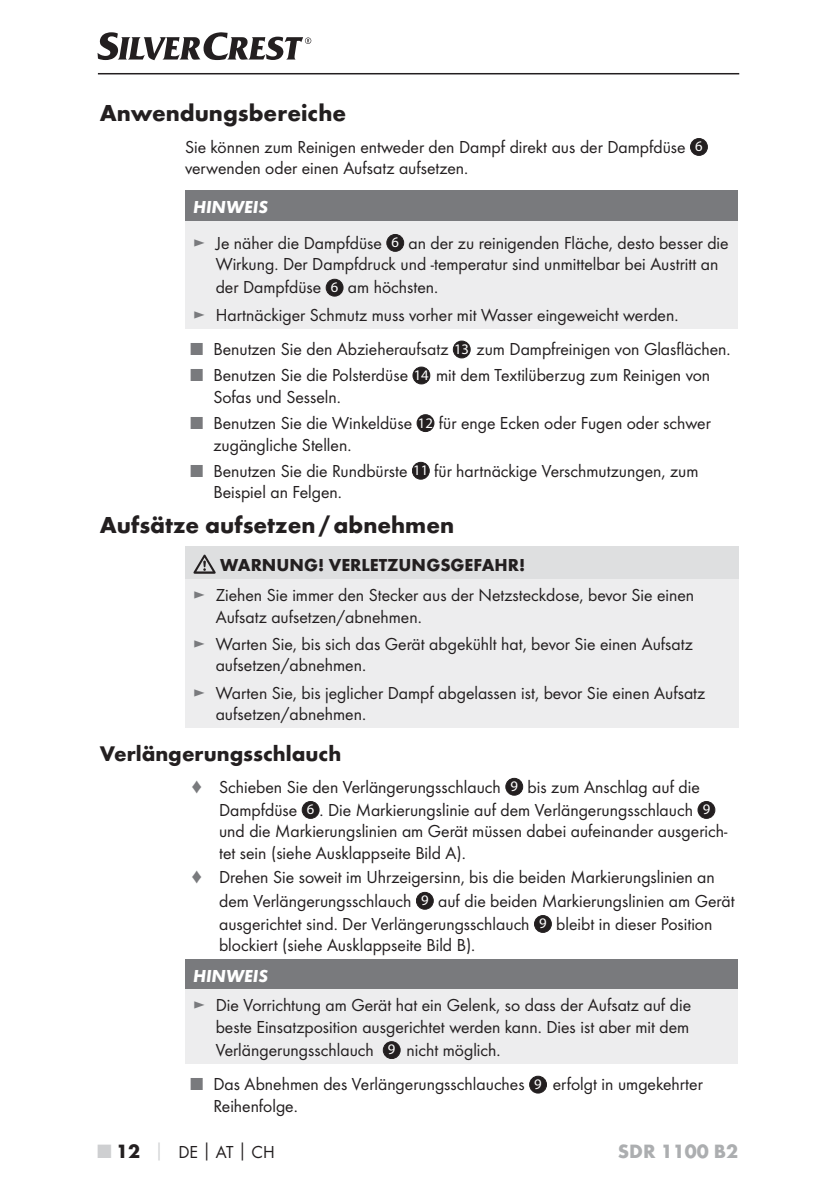
<style>
.page{position:relative;width:840px;height:1191px;background:#fff}
.page>*{position:absolute;margin:0;border:0;box-sizing:border-box;transform-origin:0 0}
.t1{font:700 24px "Futura";color:#231f20}
.t2{font:700 22px "Futura";color:#231f20}
.t3{font:700 20px "Futura";color:#acaeb0}
.t4{font:18px/21.6px "Futura Boo";color:#231f20}
.t5{font:700 18px "Futura";color:#231f20}
.t6{font:italic 700 18px "Futura";color:#fff}
.s1{font-family:"Myriad";font-size:14.6px;color:#fff}
.s2{color:#797a7d}
.s3{font-family:"Futura";font-weight:700;font-size:20px;color:#cecfd1}
.s4{font-family:"Futura";font-weight:700;font-size:20px}
.s5{font-family:"Futura";font-weight:700;color:#cecfd1}
.s6{font-family:"Futura";font-weight:700}
</style>
<div class="page">
<hr style="left:98px;top:73px;width:640px;height:1px;background:#231f20">
<svg style="left:97px;top:32px;width:214px;height:28px"></svg>
<div style="left:690px;top:138px;width:17px;height:17px;background:#231f20;border-radius:50%"></div>
<div style="left:689px;top:138px;width:18px;height:18px;border:1px solid #231f20;border-radius:50%"></div>
<div style="left:185px;top:191px;width:551px;height:30px;background:#797a7d"></div>
<div style="left:185px;top:221px;width:551px;height:108px;background:#ededee"></div>
<div style="left:386px;top:234px;width:17px;height:17px;background:#231f20;border-radius:50%"></div>
<div style="left:386px;top:234px;width:18px;height:18px;border:1px solid #231f20;border-radius:50%"></div>
<div style="left:326px;top:279px;width:17px;height:17px;background:#231f20;border-radius:50%"></div>
<div style="left:325px;top:279px;width:18px;height:17px;border:1px solid #231f20;border-radius:50%"></div>
<div style="left:453px;top:341px;width:17px;height:17px;background:#231f20;border-radius:50%"></div>
<div style="left:452px;top:341px;width:18px;height:17px;border:1px solid #231f20;border-radius:50%"></div>
<div style="left:413px;top:367px;width:16px;height:17px;background:#231f20;border-radius:50%"></div>
<div style="left:412px;top:367px;width:18px;height:17px;border:1px solid #231f20;border-radius:50%"></div>
<div style="left:417px;top:415px;width:16px;height:16px;background:#231f20;border-radius:50%"></div>
<div style="left:416px;top:414px;width:18px;height:18px;border:1px solid #231f20;border-radius:50%"></div>
<div style="left:412px;top:462px;width:17px;height:17px;background:#231f20;border-radius:50%"></div>
<div style="left:412px;top:462px;width:17px;height:17px;border:1px solid #231f20;border-radius:50%"></div>
<div style="left:185px;top:546px;width:553px;height:33px;background:#dedfe0"></div>
<div style="left:185px;top:579px;width:553px;height:149px;background:#ededee"></div>
<svg style="left:193px;top:554px;width:22px;height:20px"></svg>
<div style="left:505px;top:778px;width:17px;height:17px;background:#231f20;border-radius:50%"></div>
<div style="left:505px;top:778px;width:17px;height:17px;border:1px solid #231f20;border-radius:50%"></div>
<div style="left:302px;top:801px;width:17px;height:17px;background:#231f20;border-radius:50%"></div>
<div style="left:302px;top:801px;width:17px;height:17px;border:1px solid #231f20;border-radius:50%"></div>
<div style="left:697px;top:801px;width:17px;height:17px;background:#231f20;border-radius:50%"></div>
<div style="left:697px;top:801px;width:17px;height:17px;border:1px solid #231f20;border-radius:50%"></div>
<div style="left:416px;top:892px;width:17px;height:17px;background:#231f20;border-radius:50%"></div>
<div style="left:416px;top:892px;width:17px;height:17px;border:1px solid #231f20;border-radius:50%"></div>
<div style="left:534px;top:915px;width:17px;height:17px;background:#231f20;border-radius:50%"></div>
<div style="left:534px;top:915px;width:17px;height:17px;border:1px solid #231f20;border-radius:50%"></div>
<div style="left:185px;top:959px;width:551px;height:30px;background:#797a7d"></div>
<div style="left:185px;top:989px;width:551px;height:75px;background:#ededee"></div>
<div style="left:383px;top:1041px;width:17px;height:17px;background:#231f20;border-radius:50%"></div>
<div style="left:382px;top:1041px;width:18px;height:18px;border:1px solid #231f20;border-radius:50%"></div>
<div style="left:529px;top:1076px;width:17px;height:17px;background:#231f20;border-radius:50%"></div>
<div style="left:529px;top:1075px;width:17px;height:18px;border:1px solid #231f20;border-radius:50%"></div>
<h1 class="t1" style="left:100px;top:104px;width:248px">Anwendungsbereiche</h1>
<p class="t4" style="left:185px;top:137px;width:519px">Sie können zum Reinigen entweder den Dampf direkt aus der Dampfdüse <span class="s1">6 </span>verwenden oder einen Aufsatz aufsetzen.</p>
<p class="t6" style="left:193px;top:201px;width:76px">HINWEIS</p>
<p class="t4" style="left:216px;top:232px;width:514px;line-height:22.4px;text-indent:-23px"><span class="s2">►</span> Je näher die Dampfdüse <span class="s1">6</span> an der zu reinigenden Fläche, desto besser die<br>Wirkung. Der Dampfdruck und -temperatur sind unmittelbar bei Austritt an der Dampfdüse <span class="s1">6</span> am höchsten.</p>
<p class="t4" style="left:193px;top:305px;width:486px"><span class="s2">►</span> Hartnäckiger Schmutz muss vorher mit Wasser eingeweicht werden.</p>
<p class="t4" style="left:190px;top:339px;width:541px"><span class="s2">■</span> Benutzen Sie den Abzieheraufsatz <span class="s1">13</span> zum Dampfreinigen von Glasflächen.</p>
<p class="t4" style="left:213px;top:365px;width:498px;text-indent:-23px"><span class="s2">■</span> Benutzen Sie die Polsterdüse <span class="s1">14</span> mit dem Textilüberzug zum Reinigen von<br>Sofas und Sesseln.</p>
<p class="t4" style="left:213px;top:413px;width:498px;text-indent:-23px"><span class="s2">■</span> Benutzen Sie die Winkeldüse <span class="s1">12</span> für enge Ecken oder Fugen oder schwer zugängliche Stellen.</p>
<p class="t4" style="left:213px;top:461px;width:486px;text-indent:-23px"><span class="s2">■</span> Benutzen Sie die Rundbürste <span class="s1">11</span> für hartnäckige Verschmutzungen, zum<br>Beispiel an Felgen.</p>
<h1 class="t1" style="left:100px;top:515px;width:355px">Aufsätze aufsetzen / abnehmen</h1>
<p class="t5" style="left:220px;top:558px;width:306px">WARNUNG! VERLETZUNGSGEFAHR!</p>
<p class="t4" style="left:215px;top:585px;width:479px;text-indent:-23px"><span class="s2">►</span> Ziehen Sie immer den Stecker aus der Netzsteckdose, bevor Sie einen<br>Aufsatz aufsetzen/abnehmen.</p>
<p class="t4" style="left:215px;top:634px;width:478px;text-indent:-23px"><span class="s2">►</span> Warten Sie, bis sich das Gerät abgekühlt hat, bevor Sie einen Aufsatz aufsetzen/abnehmen.</p>
<p class="t4" style="left:215px;top:683px;width:491px;text-indent:-23px"><span class="s2">►</span> Warten Sie, bis jeglicher Dampf abgelassen ist, bevor Sie einen Aufsatz aufsetzen/abnehmen.</p>
<p class="t2" style="left:100px;top:745px;width:243px">Verlängerungsschlauch</p>
<p class="t4" style="left:219px;top:776px;width:509px;line-height:22.2px;text-indent:-28px"><span class="s2">♦</span> Schieben Sie den Verlängerungsschlauch <span class="s1">9</span> bis zum Anschlag auf die Dampfdüse <span class="s1">6</span> . Die Markierungslinie auf dem Verlängerungsschlauch <span class="s1">9 </span>und die Markierungslinien am Gerät müssen dabei aufeinander ausgerich&shy;tet sein (siehe Ausklappseite Bild A).</p>
<p class="t4" style="left:219px;top:867px;width:517px;line-height:22.6px;text-indent:-28px"><span class="s2">♦</span> Drehen Sie soweit im Uhrzeigersinn, bis die beiden Markierungslinien an dem Verlängerungsschlauch <span class="s1">9</span> auf die beiden Markierungslinien am Gerät ausgerichtet sind. Der Verlängerungsschlauch <span class="s1">9</span> bleibt in dieser Position blockiert (siehe Ausklappseite Bild B).</p>
<p class="t6" style="left:193px;top:969px;width:76px">HINWEIS</p>
<p class="t4" style="left:215px;top:995px;width:476px;line-height:22.4px;text-align:justify;text-indent:-23px"><span class="s2">►</span> Die Vorrichtung am Gerät hat ein Gelenk, so dass der Aufsatz auf die beste Einsatzposition ausgerichtet werden kann. Dies ist aber mit dem Verlängerungsschlauch <span class="s1">9</span> nicht möglich.</p>
<p class="t4" style="left:213px;top:1074px;width:490px;text-indent:-23px"><span class="s2">■</span> Das Abnehmen des Verlängerungsschlauches <span class="s1">9</span> erfolgt in umgekehrter<br>Reihenfolge.</p>
<p class="t4" style="left:98px;top:1142px;width:178px"><span class="s3">■</span> <span class="s4">12</span> <span class="s5">│</span> DE<span class="s6">│</span>AT<span class="s6">│</span>CH</p>
<p class="t3" style="left:617px;top:1143px;width:122px">SDR 1100 B2</p>
</div>
